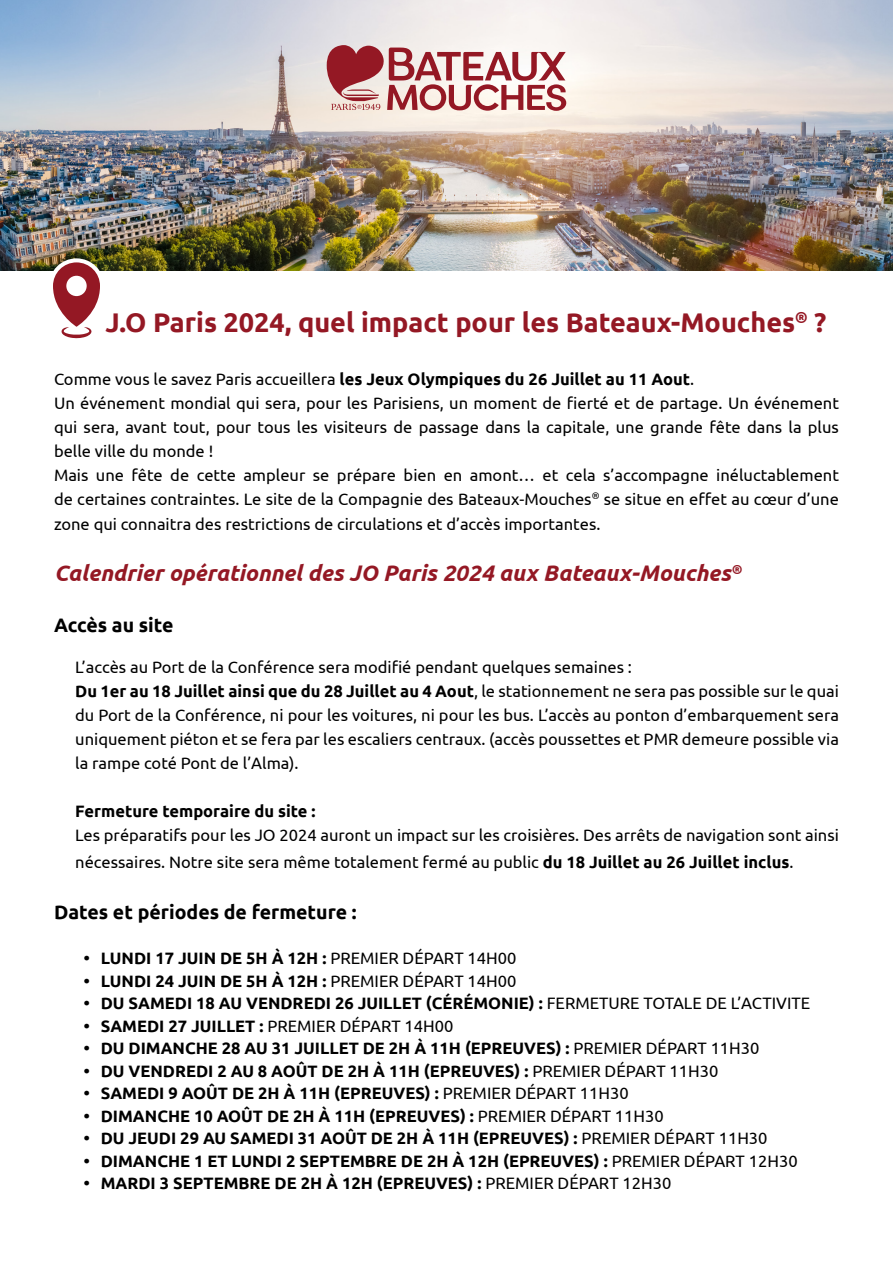
<style>
.page{position:relative;width:893px;height:1263px;background:#fff}
.page>*{position:absolute;margin:0;border:0;box-sizing:border-box;transform-origin:0 0}
.t1{font:700 27px "Ubuntu";color:#941824}
.t2{font:italic 700 22.5px "Ubuntu";color:#941824}
.t3{font:700 19.5px "Ubuntu";color:#000}
.t4{font:16.5px/24.3px "Ubuntu";color:#000}
.t5{font:700 16.5px "Ubuntu";color:#000}
.s1{font-weight:700}
.s2{font-weight:400}
</style>
<div class="page">
<img style="left:0;top:0;width:893px;height:270px">
<svg style="left:327px;top:45px;width:239px;height:66px"></svg>
<svg style="left:45px;top:254px;width:63px;height:84px"></svg>
<h1 class="t1" style="left:105px;top:306px;width:723px">J.O Paris 2024, quel impact pour les Bateaux-Mouches<sup>®</sup> ?</h1>
<p class="t4" style="left:54px;top:366px;width:786px">Comme vous le savez Paris accueillera <span class="s1">les Jeux Olympiques du 26 Juillet au 11 Aout</span>.<br>Un événement mondial qui sera, pour les Parisiens, un moment de fierté et de partage. Un événement qui sera, avant tout, pour tous les visiteurs de passage dans la capitale, une grande fête dans la plus belle ville du monde !<br>Mais une fête de cette ampleur se prépare bien en amont… et cela s’accompagne inéluctablement de certaines contraintes. Le site de la Compagnie des Bateaux-Mouches<sup>®</sup> se situe en effet au cœur d’une zone qui connaitra des restrictions de circulations et d’accès importantes.</p>
<h2 class="t2" style="left:54px;top:560px;width:689px">Calendrier opérationnel des JO Paris 2024 aux Bateaux-Mouches<sup>®</sup></h2>
<p class="t3" style="left:54px;top:614px;width:121px">Accès au site</p>
<p class="t4" style="left:75px;top:655px;width:765px">L’accès au Port de la Conférence sera modifié pendant quelques semaines :<br><span class="s1">Du 1er au 18 Juillet ainsi que du 28 Juillet au 4 Aout</span>, le stationnement ne sera pas possible sur le quai du Port de la Conférence, ni pour les voitures, ni pour les bus. L’accès au ponton d’embarquement sera uniquement piéton et se fera par les escaliers centraux. (accès poussettes et PMR demeure possible via la rampe coté Pont de l’Alma).</p>
<p class="t5" style="left:75px;top:801px;width:242px">Fermeture temporaire du site :</p>
<p class="t4" style="left:75px;top:821px;width:765px;line-height:27px">Les préparatifs pour les JO 2024 auront un impact sur les croisières. Des arrêts de navigation sont ainsi nécessaires. Notre site sera même totalement fermé au public <span class="s1">du 18 Juillet au 26 Juillet inclus</span>.</p>
<p class="t3" style="left:54px;top:900px;width:304px">Dates et périodes de fermeture :</p>
<p class="t5" style="left:84px;top:948px;width:434px">• LUNDI 17 JUIN DE 5H À 12H : <span class="s2">PREMIER DÉPART 14H00</span></p>
<p class="t5" style="left:84px;top:971px;width:434px">• LUNDI 24 JUIN DE 5H À 12H : <span class="s2">PREMIER DÉPART 14H00</span></p>
<p class="t5" style="left:84px;top:993px;width:728px">• DU SAMEDI 18 AU VENDREDI 26 JUILLET (CÉRÉMONIE) : <span class="s2">FERMETURE TOTALE DE L’ACTIVITE</span></p>
<p class="t4" style="left:84px;top:1013px;width:371px"><span class="s1">• SAMEDI 27 JUILLET :</span> PREMIER DÉPART 14H00</p>
<p class="t5" style="left:84px;top:1038px;width:677px">• DU DIMANCHE 28 AU 31 JUILLET DE 2H À 11H (EPREUVES) : <span class="s2">PREMIER DÉPART 11H30</span></p>
<p class="t5" style="left:84px;top:1061px;width:636px">• DU VENDREDI 2 AU 8 AOÛT DE 2H À 11H (EPREUVES) : <span class="s2">PREMIER DÉPART 11H30</span></p>
<p class="t5" style="left:84px;top:1083px;width:546px">• SAMEDI 9 AOÛT DE 2H À 11H (EPREUVES) : <span class="s2">PREMIER DÉPART 11H30</span></p>
<p class="t5" style="left:84px;top:1106px;width:582px">• DIMANCHE 10 AOÛT DE 2H À 11H (EPREUVES) : <span class="s2">PREMIER DÉPART 11H30</span></p>
<p class="t5" style="left:84px;top:1128px;width:685px">• DU JEUDI 29 AU SAMEDI 31 AOÛT DE 2H À 11H (EPREUVES) : <span class="s2">PREMIER DÉPART 11H30</span></p>
<p class="t5" style="left:84px;top:1151px;width:715px">• DIMANCHE 1 ET LUNDI 2 SEPTEMBRE DE 2H À 12H (EPREUVES) : <span class="s2">PREMIER DÉPART 12H30</span></p>
<p class="t5" style="left:84px;top:1173px;width:589px">• MARDI 3 SEPTEMBRE DE 2H À 12H (EPREUVES) : <span class="s2">PREMIER DÉPART 12H30</span></p>
</div>
